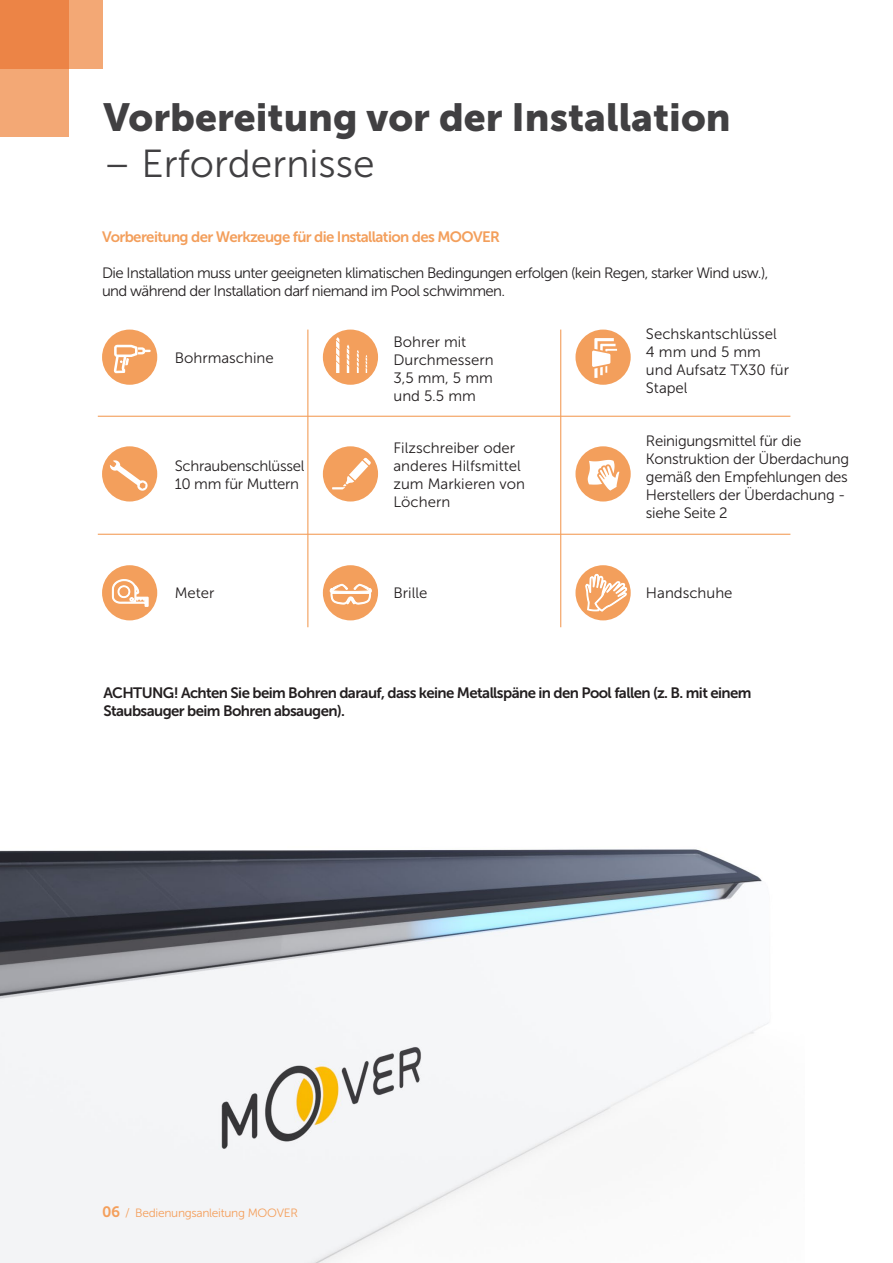
<style>
.page{position:relative;width:893px;height:1263px;background:#fff}
.page>*{position:absolute;margin:0;border:0;box-sizing:border-box;transform-origin:0 0}
.t1{font:39px "Museo Sans 900";color:#414042}
.t2{font:39px "Museo Sans 300";color:#414042}
.t3{font:15px/18px "Museo Sans 300";color:#231f20}
.t4{font:15px/18px "Museo Sans 300";letter-spacing:-.02em;color:#231f20}
.t5{font:15px/18px "Museo Sans 300";letter-spacing:-.04em;color:#231f20}
.t6{font:15px/18px "Museo Sans 700";letter-spacing:-.04em;color:#231f20}
.t7{font:15px "Museo Sans 700";letter-spacing:-.04em;color:#f39f5c}
.t8{font:12px "Museo Sans 300";letter-spacing:-.025em;color:#f39f5c}
.s1{font-family:"Museo Sans 700";font-size:15px}
</style>
<div class="page">
<div style="left:0;top:0;width:103px;height:68px;background:#f3a875"></div>
<svg style="left:0;top:0;width:69px;height:137px;background:#ef955d"></svg>
<div style="left:102px;top:330px;width:55px;height:55px;background:#f39f5c;border-radius:50%"></div>
<svg style="left:114px;top:345px;width:37px;height:28px"></svg>
<hr style="left:307px;top:330px;width:1px;height:297px;background:#f39f5c">
<hr style="left:560px;top:330px;width:1px;height:297px;background:#f39f5c">
<hr style="left:98px;top:416px;width:692px;height:1px;background:#f39f5c">
<hr style="left:98px;top:534px;width:692px;height:1px;background:#f39f5c">
<div style="left:323px;top:330px;width:55px;height:55px;background:#f39f5c;border-radius:50%"></div>
<svg style="left:336px;top:337px;width:3px;height:36px"></svg>
<svg style="left:347px;top:344px;width:2px;height:29px"></svg>
<svg style="left:357px;top:350px;width:2px;height:23px"></svg>
<svg style="left:366px;top:355px;width:1px;height:18px"></svg>
<div style="left:575px;top:330px;width:56px;height:55px;background:#f39f5c;border-radius:50%"></div>
<svg style="left:592px;top:338px;width:25px;height:40px"></svg>
<div style="left:102px;top:446px;width:55px;height:55px;background:#f39f5c;border-radius:50%"></div>
<svg style="left:110px;top:460px;width:38px;height:31px"></svg>
<div style="left:323px;top:446px;width:55px;height:55px;background:#f39f5c;border-radius:50%"></div>
<svg style="left:332px;top:458px;width:39px;height:31px"></svg>
<div style="left:575px;top:446px;width:56px;height:55px;background:#f39f5c;border-radius:50%"></div>
<svg style="left:588px;top:460px;width:31px;height:30px"></svg>
<div style="left:102px;top:565px;width:55px;height:55px;background:#f39f5c;border-radius:50%"></div>
<div style="left:323px;top:565px;width:55px;height:55px;background:#f39f5c;border-radius:50%"></div>
<div style="left:575px;top:565px;width:56px;height:55px;background:#f39f5c;border-radius:50%"></div>
<svg style="left:112px;top:579px;width:37px;height:28px"></svg>
<svg style="left:330px;top:584px;width:42px;height:21px"></svg>
<svg style="left:585px;top:574px;width:42px;height:38px"></svg>
<img style="left:0;top:849px;width:769px;height:414px">
<h1 class="t1" style="left:103px;top:95px;width:629px">Vorbereitung vor der Installation</h1>
<h1 class="t2" style="left:103px;top:143px;width:273px">– Erfordernisse</h1>
<p class="t7" style="left:102px;top:229px;width:399px">Vorbereitung der Werkzeuge für die Installation des MOOVER</p>
<p class="t5" style="left:102px;top:264px;width:668px">Die Installation muss unter geeigneten klimatischen Bedingungen erfolgen (kein Regen, starker Wind usw.), und während der Installation darf niemand im Pool schwimmen.</p>
<p class="t3" style="left:175px;top:349px;width:100px">Bohrmaschine</p>
<p class="t4" style="left:175px;top:456px;width:131px">Schraubenschlüssel<br>10 mm für Muttern</p>
<p class="t3" style="left:393px;top:333px;width:102px">Bohrer mit<br>Durchmessern<br>3,5 mm, 5 mm und 5.5 mm</p>
<p class="t3" style="left:393px;top:438px;width:133px">Filzschreiber oder anderes Hilfsmittel zum Markieren von<br>Löchern</p>
<p class="t3" style="left:646px;top:325px;width:145px">Sechskantschlüssel<br>4 mm und 5 mm und Aufsatz TX30 für<br>Stapel</p>
<p class="t4" style="left:646px;top:432px;width:205px">Reinigungsmittel für die<br>Konstruktion der Überdachung gemäß den Empfehlungen des<br>Herstellers der Überdachung - siehe Seite 2</p>
<p class="t4" style="left:175px;top:584px;width:41px">Meter</p>
<p class="t4" style="left:393px;top:584px;width:35px">Brille</p>
<p class="t3" style="left:646px;top:584px;width:88px">Handschuhe</p>
<p class="t6" style="left:103px;top:684px;width:650px">ACHTUNG! Achten Sie beim Bohren darauf, dass keine Metallspäne in den Pool fallen (z. B. mit einem<br>Staubsauger beim Bohren absaugen).</p>
<p class="t8" style="left:102px;top:1206px;width:197px"><span class="s1">06</span> / Bedienungsanleitung MOOVER</p>
</div>
